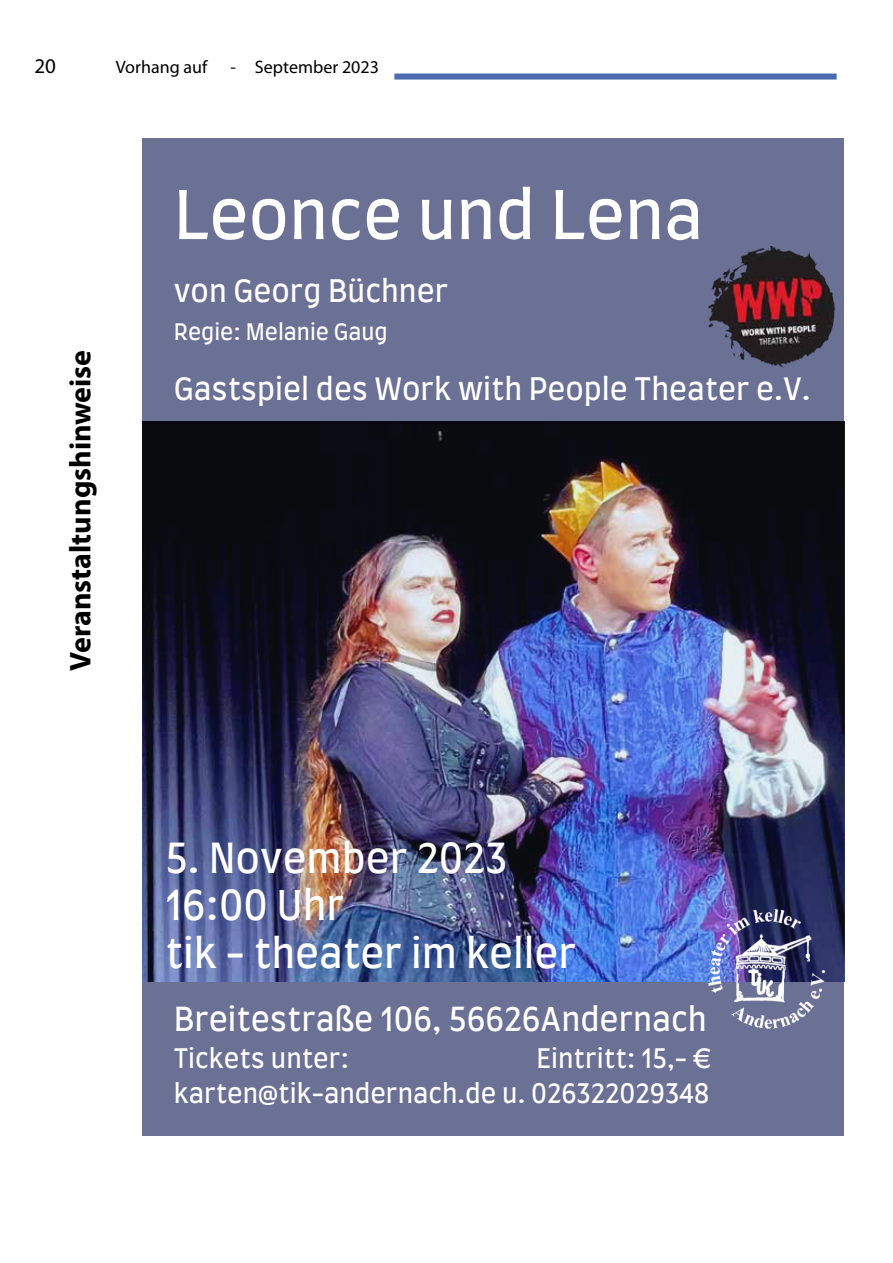
<style>
.page{position:relative;width:893px;height:1263px;background:#fff}
.page>*{position:absolute;margin:0;border:0;box-sizing:border-box;transform-origin:0 0}
.t1{font:65.4px "Farro";color:#fff}
.t2{font:39.6px/47.5px "Farro";color:#fff}
.t3{font:31.65px "Farro";color:#fff}
.t4{font:700 30px "Myriad Pro";color:#000}
.t5{font:29.7px "Farro";color:#fff}
.t6{font:25.8px/35.7px "Farro";color:#fff;text-align:right}
.t7{font:21.75px "Farro";color:#fff}
.t8{font:21px "Myriad Pro";color:#000}
.t9{font:18px "Myriad Pro";color:#000}
</style>
<div class="page">
<div style="left:394px;top:74px;width:443px;height:6px;background:#4a6ab1"></div>
<div style="left:142px;top:138px;width:702px;height:997px;background:#6b7095"></div>
<img style="left:142px;top:421px;width:702px;height:561px">
<img style="left:703px;top:903px;width:130px;height:126px">
<img style="left:708px;top:246px;width:127px;height:122px">
<p class="t8" style="left:34px;top:53px;width:23px">20</p>
<p class="t9" style="left:116px;top:56px;width:93px">Vorhang auf</p>
<p class="t9" style="left:230px;top:56px;width:150px">- September 2023</p>
<h1 class="t1" style="left:174px;top:173px;width:531px">Leonce und Lena</h1>
<p class="t5" style="left:174px;top:271px;width:276px">von Georg Büchner</p>
<p class="t4" style="left:61px;top:671px;width:322px;rotate:-90deg">Veranstaltungshinweise</p>
<p class="t7" style="left:174px;top:318px;width:216px">Regie: Melanie Gaug</p>
<p class="t5" style="left:174px;top:370px;width:638px">Gastspiel des Work with People Theater e.V.</p>
<h2 class="t2" style="left:165px;top:835px;width:412px">5. November 2023<br>16:00 Uhr<br>tik - theater im keller</h2>
<p class="t3" style="left:174px;top:998px;width:535px">Breitestraße 106, 56626Andernach</p>
<p class="t6" style="left:174px;top:1040px;width:177px">Tickets unter:</p>
<p class="t6" style="left:174px;top:1040px;width:539px">Eintritt: 15,- €<br>karten@tik-andernach.de u. 026322029348</p>
</div>
